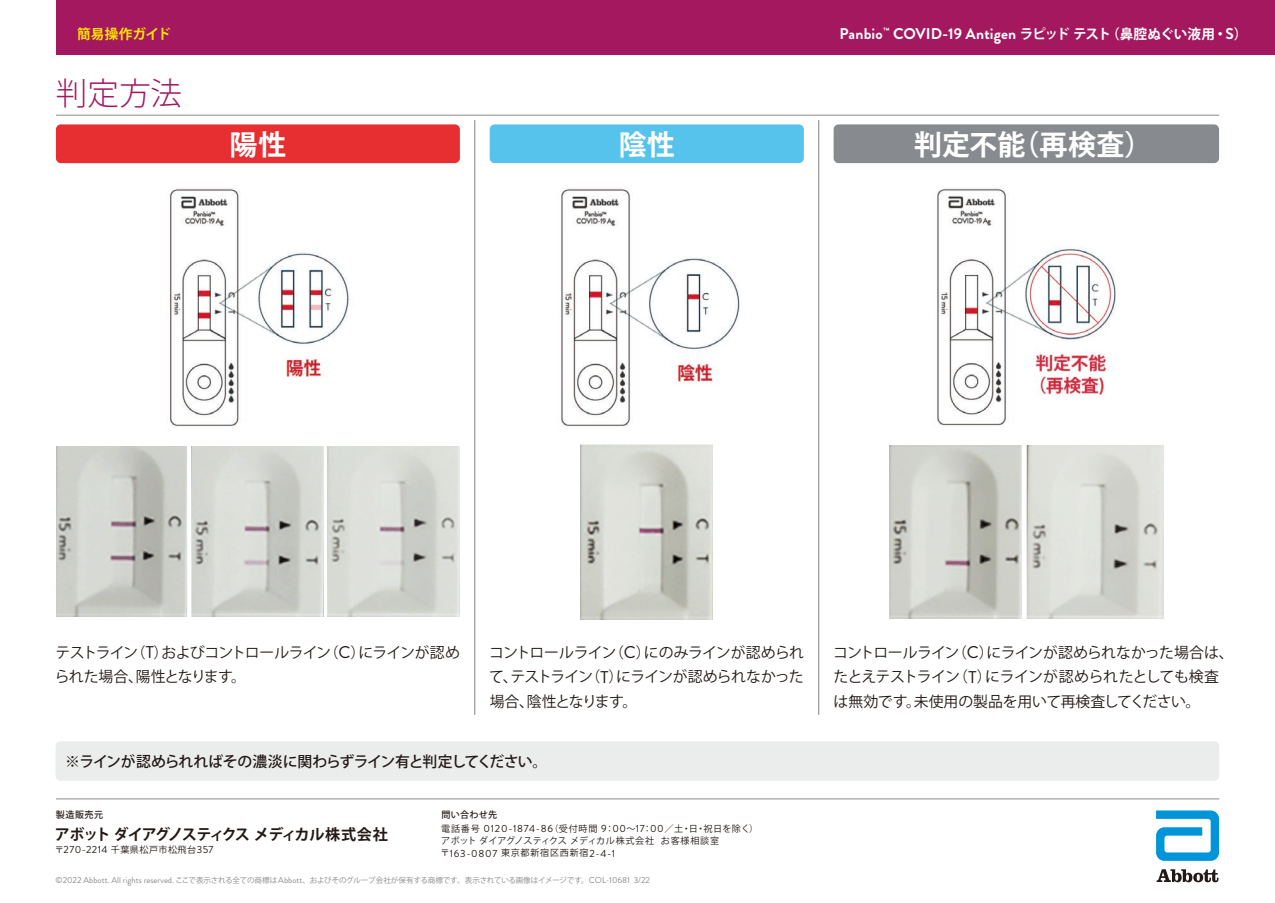
<style>
.page{position:relative;width:1275px;height:903px;background:#fff}
.page>*{position:absolute;margin:0;border:0;box-sizing:border-box;transform-origin:0 0}
.t1{font:300 31.5px "Koz Go Pr 6 N";color:#a3185f}
.t2{font:700 28px "Koz Go Pr 6 N";letter-spacing:.005em;color:#fff}
.t3{font:700 15.58px "Brandon Grotesque";letter-spacing:.01em;color:#fff}
.t4{font:700 15.22px "Koz Go Pr 6 N";letter-spacing:-.06em;color:#231916}
.t5{font:14.88px/24.5px "Koz Go Pr 6 N";letter-spacing:-.04em;color:#231916}
.t6{font:500 14.88px "Koz Go Pr 6 N";letter-spacing:-.055em;color:#231916}
.t7{font:700 13.65px "Koz Go Pr 6 N";letter-spacing:-.035em;color:#fff}
.t8{font:700 13.65px "Koz Go Pr 6 N";color:#ffe400}
.t9{font:10.33px "Brandon Grotesque";letter-spacing:.045em;color:#231916}
.t10{font:9.1px/13.7px "Koz Go Pr 6 N";letter-spacing:.08em;color:#231916}
.t11{font:9.1px "Koz Go Pr 6 N";letter-spacing:.03em;color:#231916}
.t12{font:500 9.1px "Koz Go Pr 6 N";letter-spacing:.05em;color:#231916}
.t13{font:7.52px "Koz Go Pr 6 N";letter-spacing:-.03em;color:#878a8e}
.s1{font-family:"Brandon Grotesque";font-size:15.58px}
.s2{font-family:"Brandon Grotesque";font-size:16.97px}
.s3{font-family:"Koz Go Pr 6 N";font-size:9.1px}
.s4{font-weight:500}
.s5{font-family:"Brandon Grotesque";font-size:10.33px}
.s6{font-family:"Brandon Grotesque";font-size:8.58px}
</style>
<div class="page">
<div style="left:56px;top:741px;width:1163px;height:40px;background:#ebedec;border-radius:5px"></div>
<div style="left:56px;top:124px;width:404px;height:39px;background:#e72e31;border-radius:5px"></div>
<hr style="left:474px;top:120px;width:1px;height:595px;background:#878a8e">
<hr style="left:818px;top:120px;width:1px;height:595px;background:#878a8e">
<div style="left:490px;top:124px;width:314px;height:39px;background:#56c3ed;border-radius:5px"></div>
<div style="left:834px;top:124px;width:385px;height:39px;background:#878a8e;border-radius:5px"></div>
<img style="left:937px;top:188px;width:179px;height:238px">
<img style="left:170px;top:188px;width:179px;height:239px">
<img style="left:561px;top:188px;width:179px;height:239px">
<img style="left:889px;top:445px;width:275px;height:173px">
<img style="left:56px;top:447px;width:404px;height:170px">
<img style="left:581px;top:445px;width:132px;height:174px">
<div style="left:56px;top:0;width:1219px;height:55px;background:#a3185f"></div>
<svg style="left:1156px;top:810px;width:63px;height:51px"></svg>
<svg style="left:1157px;top:869px;width:61px;height:13px"></svg>
<hr style="left:56px;top:798px;width:1163px;height:1px;background:#878a8e">
<hr style="left:56px;top:115px;width:1163px;height:1px;background:#878a8e">
<p class="t8" style="left:77px;top:26px;width:95px">簡易操作ガイド</p>
<p class="t7" style="left:893px;top:26px;width:356px"><span class="s1">COVID-19 Antigen</span> ラピッドテスト（鼻腔ぬぐい液用・<span class="s1">S</span>）</p>
<h1 class="t1" style="left:56px;top:76px;width:128px">判定方法</h1>
<p class="t3" style="left:839px;top:23px;width:52px">Panbio<sup>™</sup></p>
<h2 class="t2" style="left:230px;top:129px;width:58px">陽性</h2>
<h2 class="t2" style="left:619px;top:129px;width:58px">陰性</h2>
<h2 class="t2" style="left:914px;top:129px;width:240px">判定不能（再検査）</h2>
<p class="t5" style="left:55px;top:640px;width:406px">テストライン（<span class="s2">T</span>）およびコントロールライン（<span class="s2">C</span>）にラインが認められた場合、陽性となります。</p>
<p class="t5" style="left:489px;top:640px;width:317px;text-align:justify">コントロールライン（<span class="s2">C</span>）にのみラインが認められて、テストライン（<span class="s2">T</span>）にラインが認められなかった場合、陰性となります。</p>
<p class="t6" style="left:65px;top:753px;width:484px">※ラインが認められればその濃淡に関わらずライン有と判定してください。</p>
<p class="t12" style="left:56px;top:810px;width:49px">製造販売元</p>
<p class="t4" style="left:55px;top:826px;width:335px">アボットダイアグノスティクスメディカル株式会社</p>
<p class="t9" style="left:55px;top:842px;width:160px"><span class="s3">〒</span>270-2214 <span class="s3">千葉県松戸市松飛台</span>357</p>
<p class="t10" style="left:441px;top:808px;width:318px"><span class="s4">問い合わせ先<br></span>電話番号 <span class="s5">0120-1874-86</span>（受付時間 <span class="s5">9</span>：<span class="s5">00</span>～<span class="s5">17</span>：<span class="s5">00</span>／土・日・祝日を除く）</p>
<p class="t11" style="left:441px;top:836px;width:279px">アボットダイアグノスティクスメディカル株式会社 お客様相談室</p>
<p class="t9" style="left:441px;top:846px;width:176px"><span class="s3">〒</span>163-0807 <span class="s3">東京都新宿区西新宿</span>2-4-1</p>
<p class="t13" style="left:56px;top:875px;width:596px"><span class="s6">©2022 Abbott. All rights reserved.</span> ここで表示される全ての商標は<span class="s6">Abbott</span>、およびそのグループ会社が保有する商標です。表示されている画像はイメージです。<span class="s6">COL-10681 3/22</span></p>
<p class="t5" style="left:833px;top:640px;width:402px">コントロールライン（<span class="s2">C</span>）にラインが認められなかった場合は、たとえテストライン（<span class="s2">T</span>）にラインが認められたとしても検査は無効です。未使用の製品を用いて再検査してください。</p>
</div>
